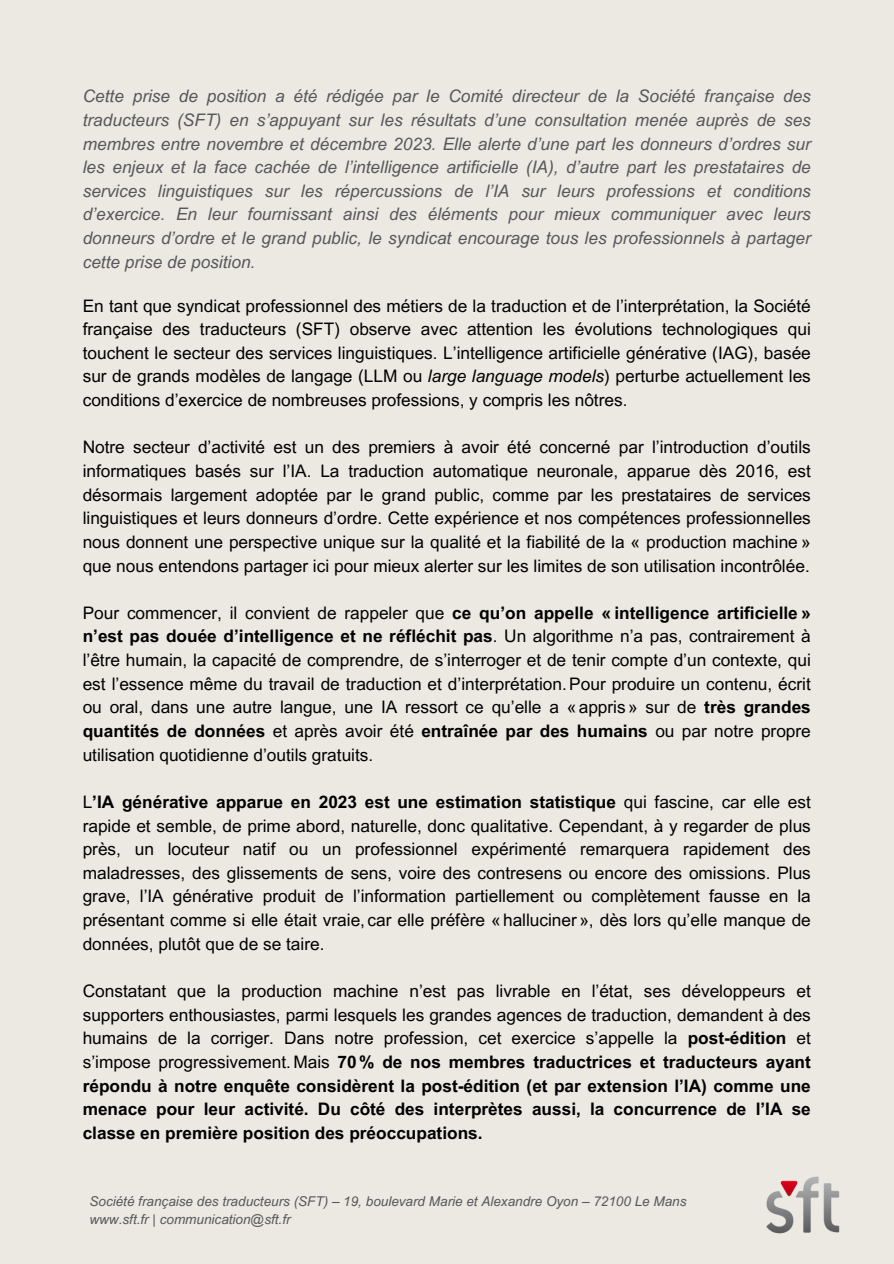
<style>
.page{position:relative;width:894px;height:1264px;background:#fff}
.page>*{position:absolute;margin:0;border:0;box-sizing:border-box;transform-origin:0 0}
.t1{font:17.25px/23.7px "Arial MT Pro";color:#000;text-align:justify}
.t2{font:italic 17.25px/23.7px "Arial MT Pro";color:#57585a;text-align:justify}
.t3{font:italic 13.5px "Arial MT Pro";color:#57585a}
.s1{font-style:italic}
.s2{font-weight:700}
</style>
<div class="page">
<div style="left:0;top:0;width:893px;height:1263px;background:#ece8e2"></div>
<img style="left:766px;top:1176px;width:74px;height:58px">
<p class="t2" style="left:83px;top:86px;width:729px">Cette prise de position a été rédigée par le Comité directeur de la Société française des traducteurs (SFT) en s’appuyant sur les résultats d’une consultation menée auprès de ses membres entre novembre et décembre 2023. Elle alerte d’une part les donneurs d’ordres sur les enjeux et la face cachée de l’intelligence artificielle (IA), d’autre part les prestataires de services linguistiques sur les répercussions de l’IA sur leurs professions et conditions d’exercice. En leur fournissant ainsi des éléments pour mieux communiquer avec leurs donneurs d’ordre et le grand public, le syndicat encourage tous les professionnels à partager cette prise de position.</p>
<h1 class="t1" style="left:83px;top:296px;width:729px">En tant que syndicat professionnel des métiers de la traduction et de l’interprétation, la Société française des traducteurs (SFT) observe avec attention les évolutions technologiques qui touchent le secteur des services linguistiques. L’intelligence artificielle générative (IAG), basée sur de grands modèles de langage (LLM ou <span class="s1">large language models</span>) perturbe actuellement les conditions d’exercice de nombreuses professions, y compris les nôtres.</h1>
<h1 class="t1" style="left:83px;top:437px;width:729px">Notre secteur d’activité est un des premiers à avoir été concerné par l’introduction d’outils informatiques basés sur l’IA. La traduction automatique neuronale, apparue dès 2016, est désormais largement adoptée par le grand public, comme par les prestataires de services linguistiques et leurs donneurs d’ordre. Cette expérience et nos compétences professionnelles nous donnent une perspective unique sur la qualité et la fiabilité de la « production machine » que nous entendons partager ici pour mieux alerter sur les limites de son utilisation incontrôlée.</h1>
<h1 class="t1" style="left:83px;top:603px;width:729px">Pour commencer, il convient de rappeler que <span class="s2">ce qu’on appelle « intelligence artificielle » n’est pas douée d’intelligence et ne réfléchit pas</span>. Un algorithme n’a pas, contrairement à l’être humain, la capacité de comprendre, de s’interroger et de tenir compte d’un contexte, qui est l’essence même du travail de traduction et d’interprétation.Pour produire un contenu, écrit ou oral, dans une autre langue, une IA ressort ce qu’elle a «appris» sur de <span class="s2">très grandes quantités de données</span> et après avoir été <span class="s2">entraînée par des humains</span> ou par notre propre utilisation quotidienne d’outils gratuits.</h1>
<h1 class="t1" style="left:83px;top:792px;width:729px">L<span class="s2">’IA générative apparue en 2023 est une estimation statistique</span> qui fascine, car elle est rapide et semble, de prime abord, naturelle, donc qualitative. Cependant, à y regarder de plus près, un locuteur natif ou un professionnel expérimenté remarquera rapidement des maladresses, des glissements de sens, voire des contresens ou encore des omissions. Plus grave, l’IA générative produit de l’information partiellement ou complètement fausse en la présentant comme si elle était vraie, car elle préfère «halluciner», dès lors qu’elle manque de données, plutôt que de se taire.</h1>
<h1 class="t1" style="left:83px;top:981px;width:729px">Constatant que la production machine n’est pas livrable en l’état, ses développeurs et supporters enthousiastes, parmi lesquels les grandes agences de traduction, demandent à des humains de la corriger. Dans notre profession, cet exercice s’appelle la <span class="s2">post-édition</span> et s’impose progressivement. Mais <span class="s2">70% de nos membres traductrices et traducteurs ayant répondu à notre enquête considèrent la post-édition (et par extension l’IA) comme une menace pour leur activité. Du côté des interprètes aussi, la concurrence de l’IA se classe en première position des préoccupations.</span></h1>
<p class="t3" style="left:89px;top:1196px;width:598px">Société française des traducteurs (SFT) – 19, boulevard Marie et Alexandre Oyon – 72100 Le Mans</p>
<p class="t3" style="left:89px;top:1214px;width:203px">www.sft.fr | communication@sft.fr</p>
</div>
